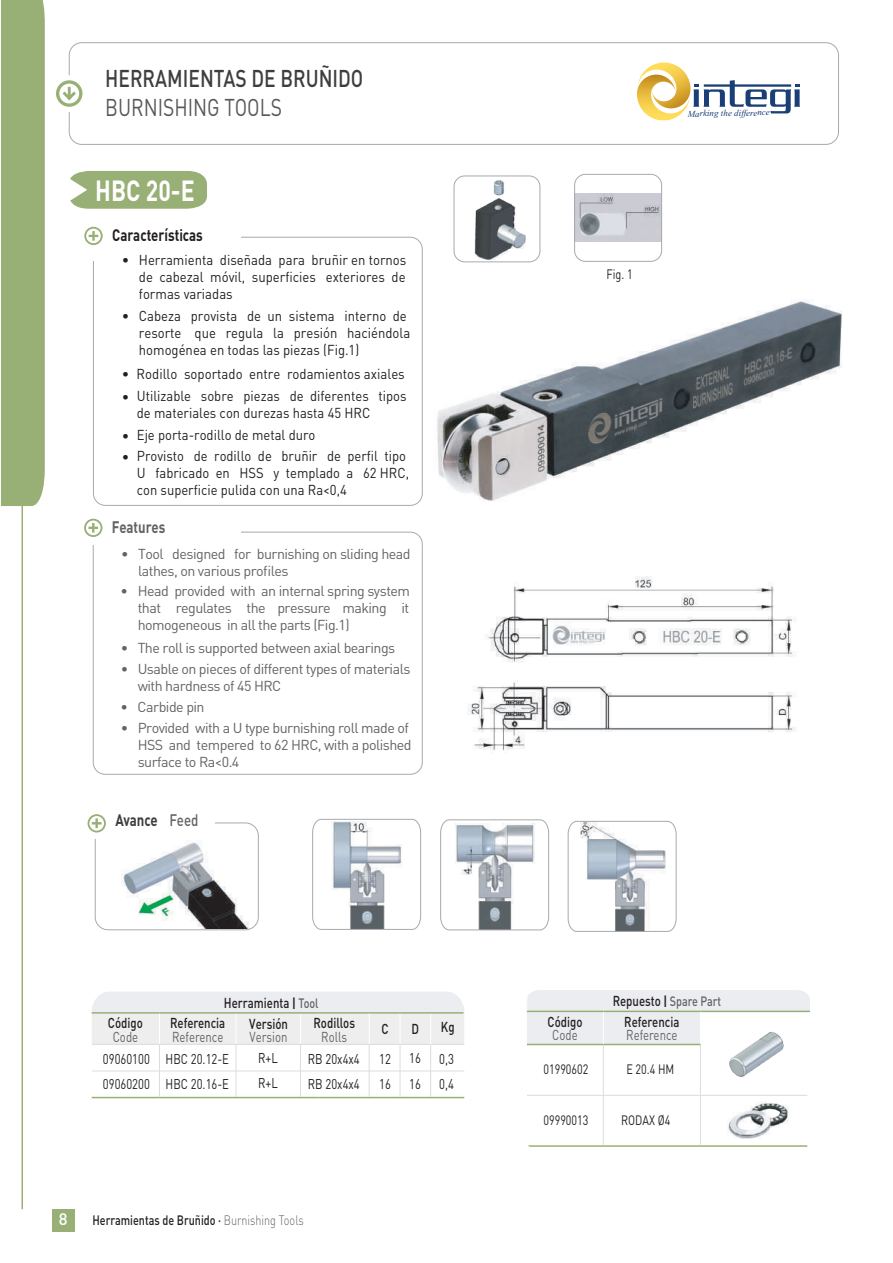
<style>
.page{position:relative;width:893px;height:1263px;background:#fff}
.page>*{position:absolute;margin:0;border:0;box-sizing:border-box;transform-origin:0 0}
.t1{font:700 28.8px "DIN Pro";color:#fff;scale:.8 1}
.t2{font:500 24px "DIN Pro";color:#3e3e3f;scale:.8 1}
.t3{font:24px "DIN Pro";color:#57585a;scale:.8 1}
.t4{font:700 16.5px "DIN Pro";color:#231f20;scale:.8 1}
.t5{font:700 16.5px "DIN Pro";letter-spacing:-.01em;color:#3e3e3f;scale:.8 1}
.t6{font:700 16.5px "DIN Pro";color:#636366;scale:.8 1}
.t7{font:500 16.5px "DIN Pro";color:#fff}
.t8{font:14.25px/17.1px "DIN Pro";color:#231f20}
.t9{font:14.25px/17.1px "DIN Pro";letter-spacing:-.035em;color:#636366}
.t10{font:500 14.25px "DIN Pro";color:#231f20;scale:.8 1}
.t11{font:14.25px "DIN Pro";color:#231f20;scale:.92 1}
.t12{font:14.25px "DIN Pro";color:#636366;scale:.8 1}
.t13{font:14.25px "DIN Pro";letter-spacing:-.035em;color:#636366;scale:.8 1}
.t14{font:14.1px/25.5px "DIN Pro";color:#231f20;scale:.8 1}
.t15{font:500 13.5px "DIN Pro";color:#231f20;scale:.8 1}
.t16{font:13.5px "DIN Pro";color:#231f20;scale:.8 1}
.t17{font:500 13.5px "DIN Pro";color:#636366;scale:.8 1}
.t18{font:italic 9.15px "Times New Roman";color:#1a3f76}
.s1{font-weight:500;color:#636366}
.s2{font-weight:700;font-size:13.5px}
.s3{font-size:13.5px;color:#636366}
.s4{font-weight:300;color:#636366}
.s5{font-size:14.25px;color:#231f20}
.s6{font-weight:700;color:#231f20}
</style>
<div class="page">
<img style="left:576px;top:194px;width:84px;height:47px">
<img style="left:121px;top:840px;width:127px;height:88px">
<div style="left:95px;top:822px;width:164px;height:108px;border:1px solid #a8a9ad;border-radius:13px"></div>
<img style="left:437px;top:299px;width:405px;height:202px">
<div style="left:69px;top:43px;width:770px;height:102px;border:1px solid #a8a9ad;border-radius:13px"></div>
<div style="left:51px;top:75px;width:37px;height:37px;background:#fff;border-radius:50%"></div>
<svg style="left:60px;top:87px;width:18px;height:16px"></svg>
<div style="left:56px;top:80px;width:26px;height:27px;border:3px solid #98af75;border-radius:50%"></div>
<div style="left:1px;top:0;width:44px;height:506px;background:#98af75"></div>
<hr style="left:22px;top:156px;width:1px;height:1053px;background:#98af75">
<div style="left:52px;top:1209px;width:22px;height:22px;background:#98af75"></div>
<svg style="left:637px;top:62px;width:163px;height:58px"></svg>
<div style="left:93px;top:237px;width:330px;height:269px;border:1px solid #a8a9ad;border-radius:12px"></div>
<div style="left:93px;top:532px;width:330px;height:243px;border:1px solid #a8a9ad;border-radius:12px"></div>
<div style="left:69px;top:229px;width:172px;height:32px;background:#fff"></div>
<div style="left:69px;top:513px;width:171px;height:32px;background:#fff"></div>
<div style="left:84px;top:227px;width:19px;height:18px;border:2px solid #98af75;border-radius:50%"></div>
<svg style="left:89px;top:231px;width:9px;height:10px"></svg>
<div style="left:84px;top:519px;width:18px;height:18px;border:2px solid #98af75;border-radius:50%"></div>
<svg style="left:88px;top:523px;width:10px;height:10px"></svg>
<div style="left:94px;top:812px;width:120px;height:27px;background:#fff"></div>
<div style="left:88px;top:814px;width:18px;height:18px;border:2px solid #98af75;border-radius:50%"></div>
<svg style="left:92px;top:818px;width:10px;height:10px"></svg>
<img style="left:474px;top:180px;width:51px;height:79px">
<div style="left:454px;top:176px;width:86px;height:86px;border:1px solid #a8a9ad;border-radius:11px"></div>
<div style="left:574px;top:174px;width:88px;height:88px;border:1px solid #a8a9ad;border-radius:11px"></div>
<svg style="left:70px;top:171px;width:137px;height:38px;background:#a0b57f"></svg>
<div style="left:91px;top:992px;width:374px;height:21px;background:#ecedf0"></div>
<div style="left:92px;top:1013px;width:372px;height:31px;background:#eeeeef"></div>
<hr style="left:159px;top:1045px;width:1px;height:51px;background:#dcdddf">
<hr style="left:236px;top:1045px;width:1px;height:51px;background:#dcdddf">
<hr style="left:300px;top:1044px;width:1px;height:52px;background:#dcdddf">
<hr style="left:159px;top:1014px;width:1px;height:30px;background:#fff">
<hr style="left:236px;top:1014px;width:1px;height:31px;background:#fff">
<hr style="left:300px;top:1014px;width:1px;height:30px;background:#fff">
<hr style="left:400px;top:1014px;width:1px;height:30px;background:#fff">
<hr style="left:91px;top:1044px;width:68px;height:1px;background:#dcdddf">
<hr style="left:159px;top:1044px;width:77px;height:1px;background:#dcdddf">
<hr style="left:236px;top:1044px;width:82px;height:1px;background:#dcdddf">
<hr style="left:318px;top:1044px;width:147px;height:1px;background:#dcdddf">
<hr style="left:91px;top:1012px;width:68px;height:2px;background:#98af75">
<hr style="left:159px;top:1012px;width:77px;height:2px;background:#98af75">
<hr style="left:236px;top:1012px;width:83px;height:2px;background:#98af75">
<hr style="left:318px;top:1012px;width:145px;height:2px;background:#98af75">
<hr style="left:91px;top:1097px;width:68px;height:1px;background:#98af75">
<hr style="left:159px;top:1097px;width:77px;height:1px;background:#98af75">
<hr style="left:236px;top:1097px;width:83px;height:1px;background:#98af75">
<hr style="left:318px;top:1097px;width:146px;height:1px;background:#98af75">
<hr style="left:92px;top:1071px;width:373px;height:1px;background:#dcdddf">
<hr style="left:430px;top:1044px;width:1px;height:53px;background:#dcdddf">
<hr style="left:430px;top:1014px;width:1px;height:30px;background:#fff">
<hr style="left:400px;top:1044px;width:1px;height:53px;background:#dcdddf">
<hr style="left:369px;top:1014px;width:1px;height:30px;background:#fff">
<hr style="left:369px;top:1044px;width:1px;height:53px;background:#dcdddf">
<hr style="left:700px;top:1011px;width:110px;height:1px;background:#98af75">
<svg style="left:527px;top:990px;width:281px;height:157px"></svg>
<hr style="left:603px;top:1012px;width:1px;height:32px;background:#fff">
<hr style="left:700px;top:1012px;width:1px;height:32px;background:#fff">
<hr style="left:527px;top:1095px;width:76px;height:1px;background:#dcdddf">
<hr style="left:603px;top:1095px;width:97px;height:1px;background:#dcdddf">
<hr style="left:700px;top:1095px;width:107px;height:1px;background:#dcdddf">
<svg style="left:312px;top:818px;width:109px;height:112px"></svg>
<img style="left:728px;top:1028px;width:57px;height:50px">
<svg style="left:440px;top:819px;width:109px;height:112px"></svg>
<svg style="left:567px;top:820px;width:110px;height:112px"></svg>
<img style="left:468px;top:577px;width:328px;height:174px">
<img style="left:728px;top:1101px;width:61px;height:37px">
<h2 class="t2" style="left:105px;top:62px;width:324px">HERRAMIENTAS DE BRUÑIDO</h2>
<h2 class="t3" style="left:105px;top:91px;width:222px">BURNISHING TOOLS</h2>
<h1 class="t1" style="left:95px;top:171px;width:126px">HBC 20-E</h1>
<p class="t4" style="left:112px;top:224px;width:115px">Características</p>
<p class="t8" style="left:139px;top:251px;width:269px;text-align:justify;text-indent:-17px">• Herramienta diseñada para bruñir en tornos de cabezal móvil, superficies exteriores de formas variadas</p>
<p class="t8" style="left:139px;top:307px;width:273px;text-indent:-17px">• Cabeza provista de un sistema interno de resorte que regula la presión haciéndola homogénea en todas las piezas (Fig.1)</p>
<p class="t8" style="left:122px;top:365px;width:9px">•</p>
<p class="t8" style="left:137px;top:387px;width:271px;text-indent:-15px">• Utilizable sobre piezas de diferentes tipos de materiales con durezas hasta 45 HRC</p>
<p class="t8" style="left:137px;top:447px;width:274px;text-indent:-15px">• Provisto de rodillo de bruñir de perfil tipo<br>U fabricado en HSS y templado a 62 HRC, con superficie pulida con una Ra&lt;0,4</p>
<p class="t11" style="left:137px;top:364px;width:293px">Rodillo soportado entre rodamientos axiales</p>
<p class="t8" style="left:122px;top:426px;width:195px">• Eje porta-rodillo de metal duro</p>
<p class="t6" style="left:112px;top:516px;width:68px">Features</p>
<p class="t9" style="left:138px;top:544px;width:274px;text-indent:-17px">• Tool designed for burnishing on sliding head lathes, on various profiles</p>
<p class="t9" style="left:138px;top:582px;width:274px;text-align:justify;text-indent:-17px">• Head provided with an internal spring system that regulates the pressure making it homogeneous in all the parts (Fig.1)</p>
<p class="t9" style="left:121px;top:639px;width:276px">• The roll is supported between axial bearings</p>
<p class="t9" style="left:138px;top:660px;width:274px;text-indent:-17px">• Usable on pieces of different types of materials with hardness of 45 HRC</p>
<p class="t9" style="left:138px;top:718px;width:275px;text-indent:-17px">• Provided with a U type burnishing roll made of<br>HSS and tempered to 62 HRC, with a polished surface to Ra&lt;0.4</p>
<p class="t9" style="left:121px;top:697px;width:86px">• Carbide pin</p>
<p class="t5" style="left:115px;top:809px;width:105px">Avance <span class="s1">Feed</span></p>
<p class="t10" style="left:224px;top:993px;width:120px">Herramienta <span class="s2">|</span> <span class="s3">Tool</span></p>
<p class="t10" style="left:108px;top:1013px;width:45px">Código</p>
<p class="t13" style="left:113px;top:1027px;width:33px">Code</p>
<p class="t10" style="left:249px;top:1014px;width:50px">Versión</p>
<p class="t12" style="left:250px;top:1027px;width:49px">Version</p>
<p class="t14" style="left:258px;top:1044px;width:26px">R+L<br>R+L</p>
<p class="t10" style="left:170px;top:1013px;width:70px">Referencia</p>
<p class="t12" style="left:172px;top:1027px;width:66px">Reference</p>
<p class="t10" style="left:313px;top:1013px;width:53px">Rodillos</p>
<p class="t13" style="left:321px;top:1027px;width:34px">Rolls</p>
<p class="t10" style="left:441px;top:1017px;width:19px">Kg</p>
<p class="t10" style="left:411px;top:1019px;width:11px">D</p>
<p class="t14" style="left:409px;top:1045px;width:16px">16<br>16</p>
<p class="t10" style="left:381px;top:1019px;width:10px">C</p>
<p class="t14" style="left:379px;top:1045px;width:16px">12<br>16</p>
<p class="t14" style="left:103px;top:1045px;width:159px">09060100 HBC 20.12-E</p>
<p class="t14" style="left:308px;top:1045px;width:66px">RB 20x4x4</p>
<p class="t14" style="left:439px;top:1045px;width:20px">0,3</p>
<p class="t14" style="left:103px;top:1071px;width:159px">09060200 HBC 20.16-E</p>
<p class="t14" style="left:308px;top:1071px;width:66px">RB 20x4x4</p>
<p class="t14" style="left:439px;top:1071px;width:20px">0,4</p>
<p class="t7" style="left:59px;top:1208px;width:10px">8</p>
<p class="t15" style="left:92px;top:1211px;width:266px">Herramientas de Bruñido · <span class="s4">Burnishing Tools</span></p>
<p class="t18" style="left:688px;top:109px;width:84px;rotate:-1deg">Marking the difference</p>
<p class="t16" style="left:607px;top:265px;width:34px">Fig. 1</p>
<p class="t10" style="left:548px;top:1012px;width:45px">Código</p>
<p class="t13" style="left:552px;top:1025px;width:33px">Code</p>
<p class="t17" style="left:613px;top:992px;width:137px"><span class="s5">Repuesto</span> <span class="s6">|</span> Spare Part</p>
<p class="t10" style="left:624px;top:1012px;width:70px">Referencia</p>
<p class="t12" style="left:626px;top:1025px;width:66px">Reference</p>
<p class="t16" style="left:543px;top:1060px;width:58px">01990602</p>
<p class="t16" style="left:626px;top:1060px;width:62px">E 20.4 HM</p>
<p class="t16" style="left:543px;top:1111px;width:58px">09990013</p>
<p class="t16" style="left:621px;top:1111px;width:63px">RODAX Ø4</p>
</div>
